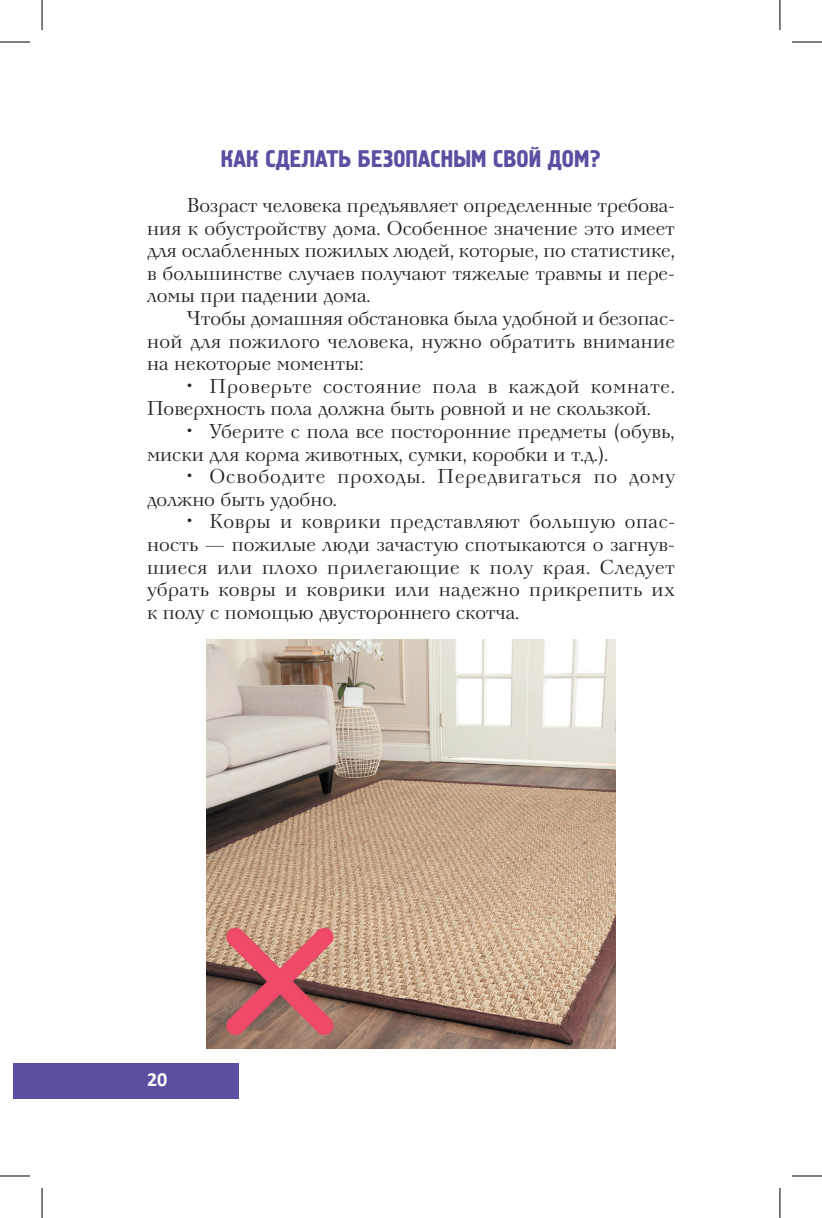
<style>
.page{position:relative;width:822px;height:1218px;background:#fff}
.page>*{position:absolute;margin:0;border:0;box-sizing:border-box;transform-origin:0 0}
.t1{font:24px "Hermes";color:#5a4fa1}
.t2{font:20px/22.6px "Neva";color:#231f20;text-align:justify}
.t3{font:20px/22.6px "Neva";letter-spacing:.045em;color:#231f20}
.t4{font:700 20px "Calibri";color:#fff}
</style>
<div class="page">
<div style="left:14px;top:1063px;width:225px;height:36px;background:#5a4fa1"></div>
<img style="left:206px;top:639px;width:409px;height:410px">
<hr style="left:0;top:42px;width:30px;height:1px;background:#000">
<hr style="left:791px;top:42px;width:30px;height:1px;background:#000">
<hr style="left:0;top:1176px;width:30px;height:1px;background:#000">
<hr style="left:791px;top:1176px;width:30px;height:1px;background:#000">
<hr style="left:42px;top:0;width:1px;height:30px;background:#000">
<hr style="left:42px;top:1188px;width:1px;height:30px;background:#000">
<hr style="left:779px;top:0;width:1px;height:30px;background:#000">
<hr style="left:779px;top:1188px;width:1px;height:30px;background:#000">
<p class="t1" style="left:221px;top:144px;width:381px">КАК СДЕЛАТЬ БЕЗОПАСНЫМ СВОЙ ДОМ?</p>
<p class="t2" style="left:147px;top:195px;width:529px;text-indent:40px">Возраст человека предъявляет определенные требова&shy;ния к обустройству дома. Особенное значение это имеет для ослабленных пожилых людей, которые, по статистике, в большинстве случаев получают тяжелые травмы и пере&shy;ломы при падении дома.</p>
<p class="t2" style="left:147px;top:308px;width:529px;text-indent:40px">Чтобы домашняя обстановка была удобной и безопас&shy;ной для пожилого человека, нужно обратить внимание на некоторые моменты:</p>
<p class="t2" style="left:147px;top:376px;width:529px;text-indent:40px">• Проверьте состояние пола в каждой комнате.<br>Поверхность пола должна быть ровной и не скользкой.</p>
<p class="t2" style="left:147px;top:421px;width:528px;text-indent:40px">• Уберите с пола все посторонние предметы (обувь, миски для корма животных, сумки, коробки и т.д.).</p>
<p class="t3" style="left:147px;top:466px;width:529px;text-indent:40px">• Освободите проходы. Передвигаться по дому должно быть удобно.</p>
<p class="t2" style="left:147px;top:511px;width:529px;text-indent:40px">• Ковры и коврики представляют большую опас&shy;ность — пожилые люди зачастую спотыкаются о загнув&shy;шиеся или плохо прилегающие к полу края. Следует убрать ковры и коврики или надежно прикрепить их к полу с помощью двустороннего скотча.</p>
<p class="t4" style="left:147px;top:1065px;width:22px">20</p>
</div>
